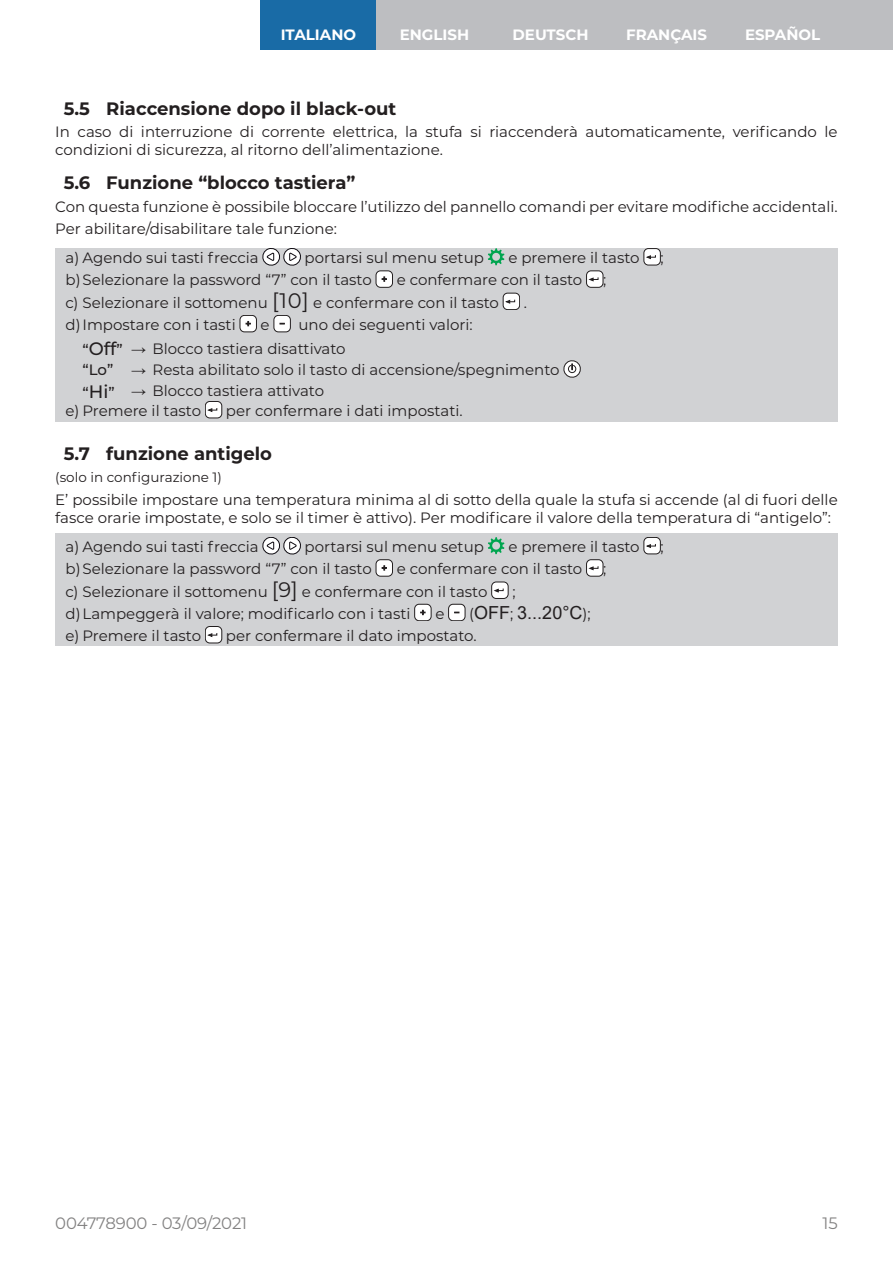
<style>
.page{position:relative;width:893px;height:1263px;background:#fff}
.page>*{position:absolute;margin:0;border:0;box-sizing:border-box;transform-origin:0 0}
.t1{font:700 18px "Montserrat";color:#231f20}
.t2{font:18px "Arial";color:#231f20}
.t3{font:16.5px "Montserrat";letter-spacing:-.01em;color:#838282}
.t4{font:15px/18px "Montserrat";color:#231f20}
.t5{font:700 15px "Montserrat";color:#fff}
.t6{font:13.5px "Montserrat";color:#231f20}
.s1{font-size:21px}
.s2{font-weight:500}
.s3{font-weight:500;font-size:18px}
.s4{font-family:"Arial"}
.s5{font-family:"Montserrat";font-size:15px}
</style>
<div class="page">
<div style="left:260px;top:0;width:116px;height:50px;background:#196ba6"></div>
<div style="left:376px;top:0;width:116px;height:50px;background:#bdbec1"></div>
<div style="left:492px;top:0;width:117px;height:50px;background:#bdbec1"></div>
<div style="left:609px;top:0;width:116px;height:50px;background:#bdbec1"></div>
<div style="left:725px;top:0;width:168px;height:50px;background:#bdbec1"></div>
<div style="left:55px;top:248px;width:783px;height:174px;background:#d1d2d4"></div>
<svg style="left:263px;top:248px;width:38px;height:17px"></svg>
<svg style="left:488px;top:248px;width:16px;height:17px"></svg>
<div style="left:644px;top:249px;width:16px;height:16px;background:#fff;border-radius:4px"></div>
<div style="left:644px;top:248px;width:17px;height:17px;border:1px solid #231f20;border-radius:4px"></div>
<svg style="left:646px;top:255px;width:10px;height:4px"></svg>
<div style="left:376px;top:271px;width:16px;height:16px;background:#fff;border-radius:4px"></div>
<div style="left:376px;top:271px;width:17px;height:17px;border:1px solid #231f20;border-radius:4px"></div>
<svg style="left:382px;top:276px;width:5px;height:6px"></svg>
<div style="left:586px;top:271px;width:17px;height:16px;background:#fff;border-radius:4px"></div>
<div style="left:586px;top:271px;width:17px;height:17px;border:1px solid #231f20;border-radius:4px"></div>
<svg style="left:588px;top:277px;width:11px;height:5px"></svg>
<div style="left:503px;top:293px;width:17px;height:17px;background:#fff;border-radius:4px"></div>
<div style="left:503px;top:293px;width:17px;height:17px;border:1px solid #231f20;border-radius:4px"></div>
<svg style="left:505px;top:299px;width:10px;height:5px"></svg>
<div style="left:240px;top:315px;width:16px;height:17px;background:#fff;border-radius:4px"></div>
<div style="left:240px;top:315px;width:17px;height:17px;border:1px solid #231f20;border-radius:4px"></div>
<svg style="left:245px;top:321px;width:6px;height:5px"></svg>
<div style="left:274px;top:315px;width:16px;height:17px;background:#fff;border-radius:4px"></div>
<div style="left:274px;top:315px;width:17px;height:17px;border:1px solid #231f20;border-radius:4px"></div>
<svg style="left:564px;top:360px;width:17px;height:17px"></svg>
<div style="left:205px;top:401px;width:17px;height:17px;background:#fff;border-radius:4px"></div>
<div style="left:205px;top:401px;width:17px;height:17px;border:1px solid #231f20;border-radius:4px"></div>
<svg style="left:207px;top:408px;width:10px;height:4px"></svg>
<div style="left:55px;top:533px;width:783px;height:112px;background:#d1d2d4"></div>
<svg style="left:263px;top:537px;width:38px;height:17px"></svg>
<svg style="left:488px;top:537px;width:16px;height:17px"></svg>
<div style="left:644px;top:537px;width:16px;height:17px;background:#fff;border-radius:4px"></div>
<div style="left:644px;top:537px;width:17px;height:17px;border:1px solid #231f20;border-radius:4px"></div>
<svg style="left:646px;top:544px;width:10px;height:4px"></svg>
<div style="left:376px;top:560px;width:16px;height:16px;background:#fff;border-radius:4px"></div>
<div style="left:376px;top:559px;width:17px;height:17px;border:1px solid #231f20;border-radius:4px"></div>
<svg style="left:382px;top:565px;width:5px;height:6px"></svg>
<div style="left:586px;top:560px;width:17px;height:16px;background:#fff;border-radius:4px"></div>
<div style="left:586px;top:559px;width:17px;height:17px;border:1px solid #231f20;border-radius:4px"></div>
<svg style="left:588px;top:566px;width:11px;height:4px"></svg>
<div style="left:492px;top:582px;width:16px;height:16px;background:#fff;border-radius:4px"></div>
<div style="left:491px;top:582px;width:17px;height:17px;border:1px solid #231f20;border-radius:4px"></div>
<svg style="left:493px;top:588px;width:11px;height:5px"></svg>
<div style="left:415px;top:604px;width:16px;height:17px;background:#fff;border-radius:4px"></div>
<div style="left:414px;top:604px;width:17px;height:17px;border:1px solid #231f20;border-radius:4px"></div>
<svg style="left:420px;top:610px;width:6px;height:5px"></svg>
<div style="left:449px;top:604px;width:16px;height:17px;background:#fff;border-radius:4px"></div>
<div style="left:448px;top:604px;width:17px;height:17px;border:1px solid #231f20;border-radius:4px"></div>
<div style="left:205px;top:626px;width:17px;height:17px;background:#fff;border-radius:4px"></div>
<div style="left:205px;top:626px;width:17px;height:17px;border:1px solid #231f20;border-radius:4px"></div>
<svg style="left:207px;top:633px;width:10px;height:4px"></svg>
<p class="t5" style="left:281px;top:24px;width:77px">ITALIANO</p>
<p class="t5" style="left:400px;top:24px;width:71px">ENGLISH</p>
<p class="t5" style="left:513px;top:24px;width:77px">DEUTSCH</p>
<p class="t5" style="left:626px;top:24px;width:82px">FRANÇAIS</p>
<p class="t5" style="left:745px;top:24px;width:77px">ESPAÑOL</p>
<p class="t1" style="left:64px;top:96px;width:334px">5.5 Riaccensione dopo il black-out</p>
<p class="t4" style="left:55px;top:123px;width:784px">In caso di interruzione di corrente elettrica, la stufa si riaccenderà automaticamente, verificando le condizioni di sicurezza, al ritorno dell’alimentazione.</p>
<p class="t1" style="left:64px;top:170px;width:293px">5.6 Funzione “blocco tastiera”</p>
<p class="t4" style="left:55px;top:195px;width:784px;line-height:22.2px">Con questa funzione è possibile bloccare l’utilizzo del pannello comandi per evitare modifiche accidentali.<br>Per abilitare/disabilitare tale funzione:</p>
<p class="t4" style="left:66px;top:248px;width:195px">a) Agendo sui tasti freccia</p>
<p class="t4" style="left:305px;top:248px;width:181px">portarsi sul menu setup</p>
<p class="t4" style="left:508px;top:248px;width:133px">e premere il tasto</p>
<p class="t4" style="left:661px;top:248px;width:5px">;</p>
<p class="t4" style="left:66px;top:271px;width:308px">b)Selezionare la password “7” con il tasto</p>
<p class="t4" style="left:397px;top:271px;width:187px">e confermare con il tasto</p>
<p class="t4" style="left:603px;top:271px;width:5px">;</p>
<p class="t4" style="left:66px;top:293px;width:435px">c) Selezionare il sottomenu <span class="s1">[10]</span> e confermare con il tasto</p>
<p class="t4" style="left:524px;top:293px;width:5px">.</p>
<p class="t4" style="left:83px;top:312px;width:392px;line-height:23.9px;text-indent:216px">uno dei seguenti valori: <span class="s2">“</span><span class="s3">Off</span><span class="s2">”</span> <span class="s4">→</span> Blocco tastiera disattivato</p>
<p class="t4" style="left:83px;top:359px;width:479px;line-height:21.1px"><span class="s2">“Lo”</span> <span class="s4">→</span> Resta abilitato solo il tasto di accensione/spegnimento <span class="s2">“</span><span class="s3">Hi</span><span class="s2">”</span> <span class="s4">→</span> Blocco tastiera attivato</p>
<p class="t4" style="left:66px;top:401px;width:137px">e) Premere il tasto</p>
<p class="t4" style="left:226px;top:401px;width:238px">per confermare i dati impostati.</p>
<p class="t1" style="left:64px;top:441px;width:210px">5.7 funzione antigelo</p>
<p class="t6" style="left:55px;top:468px;width:168px">(solo in configurazione 1)</p>
<p class="t4" style="left:55px;top:490px;width:784px">E’ possibile impostare una temperatura minima al di sotto della quale la stufa si accende (al di fuori delle fasce orarie impostate, e solo se il timer è attivo). Per modificare il valore della temperatura di “antigelo”:</p>
<p class="t4" style="left:66px;top:537px;width:195px">a) Agendo sui tasti freccia</p>
<p class="t4" style="left:305px;top:537px;width:181px">portarsi sul menu setup</p>
<p class="t4" style="left:508px;top:537px;width:133px">e premere il tasto</p>
<p class="t4" style="left:661px;top:537px;width:5px">;</p>
<p class="t4" style="left:66px;top:559px;width:308px">b)Selezionare la password “7” con il tasto</p>
<p class="t4" style="left:397px;top:559px;width:187px">e confermare con il tasto</p>
<p class="t4" style="left:603px;top:559px;width:5px">;</p>
<p class="t4" style="left:66px;top:582px;width:423px">c) Selezionare il sottomenu <span class="s1">[9]</span> e confermare con il tasto</p>
<p class="t4" style="left:512px;top:582px;width:5px">;</p>
<p class="t4" style="left:66px;top:604px;width:346px">d)Lampeggerà il valore; modificarlo con i tasti</p>
<p class="t4" style="left:435px;top:604px;width:11px">e</p>
<p class="t2" style="left:469px;top:600px;width:123px"><span class="s5">(</span>OFF<span class="s5">;</span> 3...20°C<span class="s5">);</span></p>
<p class="t4" style="left:66px;top:626px;width:137px">e) Premere il tasto</p>
<p class="t4" style="left:226px;top:626px;width:252px">per confermare il dato impostato.</p>
<p class="t4" style="left:66px;top:315px;width:172px">d)Impostare con i tasti</p>
<p class="t4" style="left:261px;top:315px;width:11px">e</p>
<p class="t3" style="left:55px;top:1212px;width:193px">004778900 - 03/09/2021</p>
<p class="t3" style="left:823px;top:1212px;width:17px">15</p>
</div>
